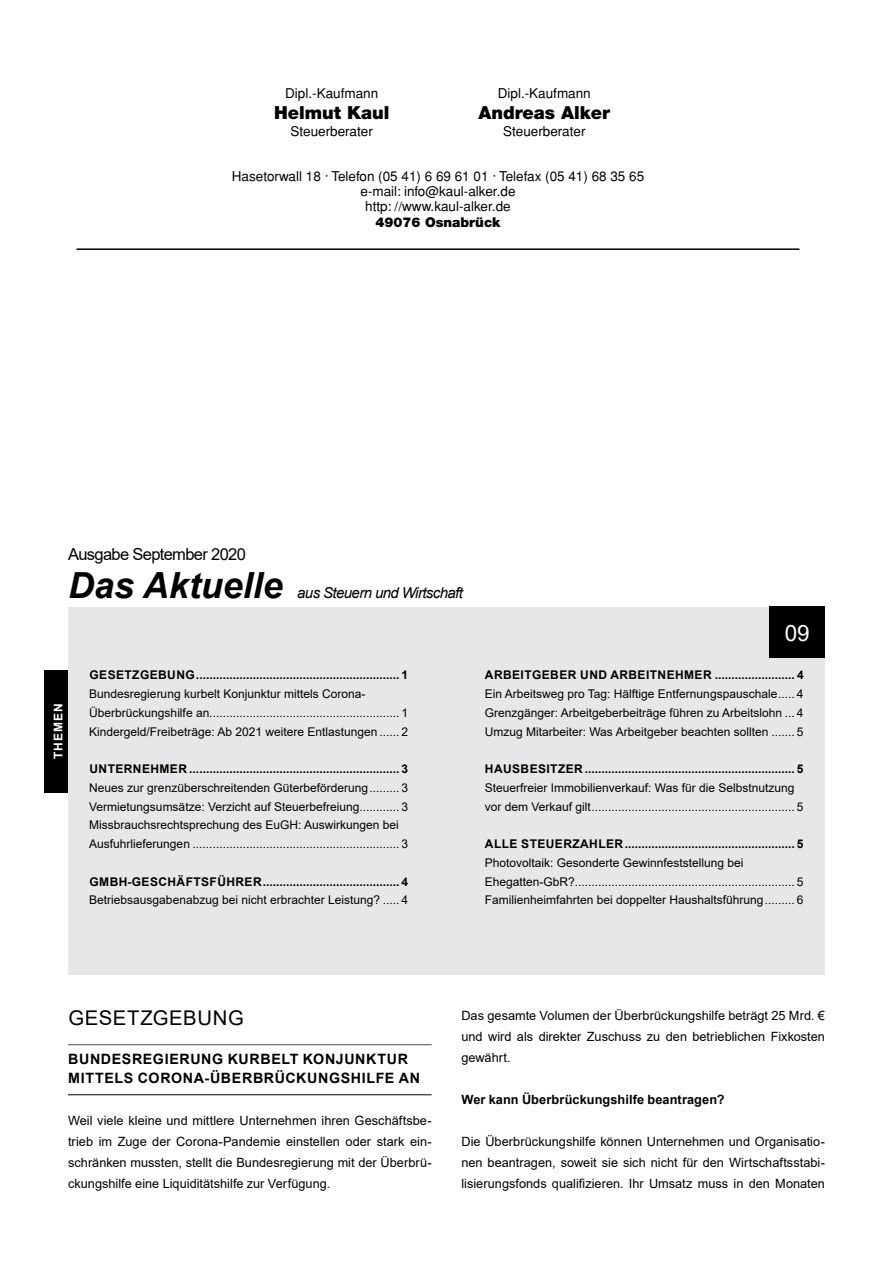
<style>
.page{position:relative;width:893px;height:1263px;background:#fff}
.page>*{position:absolute;margin:0;border:0;box-sizing:border-box;transform-origin:0 0}
.t1{font:italic 700 36px "Arial";color:#000}
.t2{font:22.5px "Arial";color:#fff}
.t3{font:20.25px "Arial";color:#000}
.t4{font:900 18px "Helvetica Neue";color:#000}
.t5{font:16.5px "Arial";letter-spacing:-.04em;color:#000}
.t6{font:italic 15px "Arial";letter-spacing:-.04em;color:#000}
.t7{font:700 14.25px/19.5px "Arial";letter-spacing:.045em;color:#000}
.t8{font:13.5px/15px "Helvetica";color:#000;text-align:center}
.t9{font:900 13.5px "Helvetica Neue";color:#000}
.t10{font:12.75px/21px "Arial";color:#000;text-align:justify}
.t11{font:700 12.75px "Arial";letter-spacing:.005em;color:#000}
.t12{font:12px/18.8px "Arial";color:#000}
.t13{font:700 12px "Arial";letter-spacing:.035em;color:#000}
.t14{font:700 12px "Arial";letter-spacing:.085em;color:#fff}
</style>
<div class="page">
<hr style="left:77px;top:248px;width:722px;height:2px;background:#000">
<div style="left:68px;top:607px;width:757px;height:367px;background:#e6e7e8"></div>
<hr style="left:68px;top:1044px;width:364px;height:1px;background:#4d4d4f">
<hr style="left:68px;top:1094px;width:364px;height:1px;background:#000">
<div style="left:770px;top:607px;width:55px;height:51px;background:#000"></div>
<div style="left:45px;top:670px;width:23px;height:122px;background:#000"></div>
<p class="t8" style="left:285px;top:86px;width:95px">Dipl.-Kaufmann</p>
<p class="t8" style="left:498px;top:86px;width:95px">Dipl.-Kaufmann</p>
<h3 class="t4" style="left:274px;top:102px;width:117px">Helmut Kaul</h3>
<h3 class="t4" style="left:478px;top:102px;width:133px">Andreas Alker</h3>
<p class="t8" style="left:290px;top:123px;width:84px">Steuerberater</p>
<p class="t8" style="left:503px;top:123px;width:84px">Steuerberater</p>
<p class="t8" style="left:232px;top:168px;width:414px">Hasetorwall 18 · Telefon (05 41) 6 69 61 01 · Telefax (05 41) 68 35 65 e-mail: info@kaul-alker.de<br>http: //www.kaul-alker.de</p>
<p class="t9" style="left:375px;top:214px;width:127px">49076 Osnabrück</p>
<h3 class="t5" style="left:68px;top:543px;width:179px">Ausgabe September 2020</h3>
<h1 class="t1" style="left:68px;top:561px;width:216px">Das Aktuelle</h1>
<p class="t6" style="left:297px;top:583px;width:167px">aus Steuern und Wirtschaft</p>
<p class="t14" style="left:50px;top:759px;width:57px;rotate:-90deg">THEMEN</p>
<p class="t13" style="left:90px;top:667px;width:320px">GESETZGEBUNG ............................................................. 1</p>
<p class="t12" style="left:89px;top:684px;width:320px">Bundesregierung kurbelt Konjunktur mittels Corona-<br>Überbrückungshilfe an......................................................... 1<br>Kindergeld/Freibeträge: Ab 2021 weitere Entlastungen ...... 2</p>
<p class="t13" style="left:90px;top:760px;width:320px">U NTERNEHMER ............................................................... 3</p>
<p class="t12" style="left:89px;top:778px;width:320px">Neues zur grenzüberschreitenden Güterbeförderung......... 3<br>Vermietungsumsätze: Verzicht auf Steuerbefreiung............ 3<br>Missbrauchsrechtsprechung des EuGH: Auswirkungen bei Ausfuhrlieferungen .............................................................. 3</p>
<p class="t13" style="left:89px;top:873px;width:320px">GMBH-GESCHÄFTSFÜHRER......................................... 4</p>
<p class="t12" style="left:89px;top:891px;width:320px">Betriebsausgabenabzug bei nicht erbrachter Leistung? ..... 4</p>
<h2 class="t2" style="left:785px;top:617px;width:27px">09</h2>
<p class="t13" style="left:485px;top:667px;width:320px">ARBEITGEBER UND ARBEITNEHMER ........................ 4</p>
<p class="t12" style="left:485px;top:684px;width:320px;text-align:justify">Ein Arbeitsweg pro Tag: Hälftige Entfernungspauschale..... 4<br>Grenzgänger: Arbeitgeberbeiträge führen zu Arbeitslohn ... 4<br>Umzug Mitarbeiter: Was Arbeitgeber beachten sollten ....... 5</p>
<p class="t13" style="left:485px;top:760px;width:320px">HAUSBESITZER ............................................................... 5</p>
<p class="t12" style="left:485px;top:778px;width:320px">Steuerfreier Immobilienverkauf: Was für die Selbstnutzung vor dem Verkauf gilt............................................................. 5</p>
<p class="t13" style="left:485px;top:835px;width:320px">ALLE STEUERZAHLER................................................... 5</p>
<p class="t12" style="left:485px;top:853px;width:320px">Photovoltaik: Gesonderte Gewinnfeststellung bei<br>Ehegatten-GbR?.................................................................. 5<br>Familienheimfahrten bei doppelter Haushaltsführung......... 6</p>
<h3 class="t3" style="left:68px;top:1004px;width:31px">Geset</h3>
<h3 class="t3" style="left:140px;top:1004px;width:29px">zgebung</h3>
<p class="t7" style="left:68px;top:1049px;width:353px">BUNDESREGIERUNG KURBELT KONJUNKTUR<br>MITTELS CORONA-ÜBERBRÜCKUNGSHILFE AN</p>
<p class="t10" style="left:68px;top:1110px;width:365px">Weil viele kleine und mittlere Unternehmen ihren Geschäftsbe&shy;trieb im Zuge der Corona-Pandemie einstellen oder stark ein&shy;schränken mussten, stellt die Bundesregierung mit der Überbrü&shy;ckungshilfe eine Liquiditätshilfe zur Verfügung.</p>
<p class="t10" style="left:461px;top:1005px;width:365px">Das gesamte Volumen der Überbrückungshilfe beträgt 25 Mrd. € und wird als direkter Zuschuss zu den betrieblichen Fixkosten gewährt.</p>
<p class="t11" style="left:461px;top:1091px;width:265px">WER KANN ÜBERBRÜCKUNGSHILFE BEANTRAGEN?</p>
<p class="t10" style="left:461px;top:1131px;width:365px">Die Überbrückungshilfe können Unternehmen und Organisatio&shy;nen beantragen, soweit sie sich nicht für den Wirtschaftsstabi&shy;lisierungsfonds qualifizieren. Ihr Umsatz muss in den Monaten</p>
</div>
